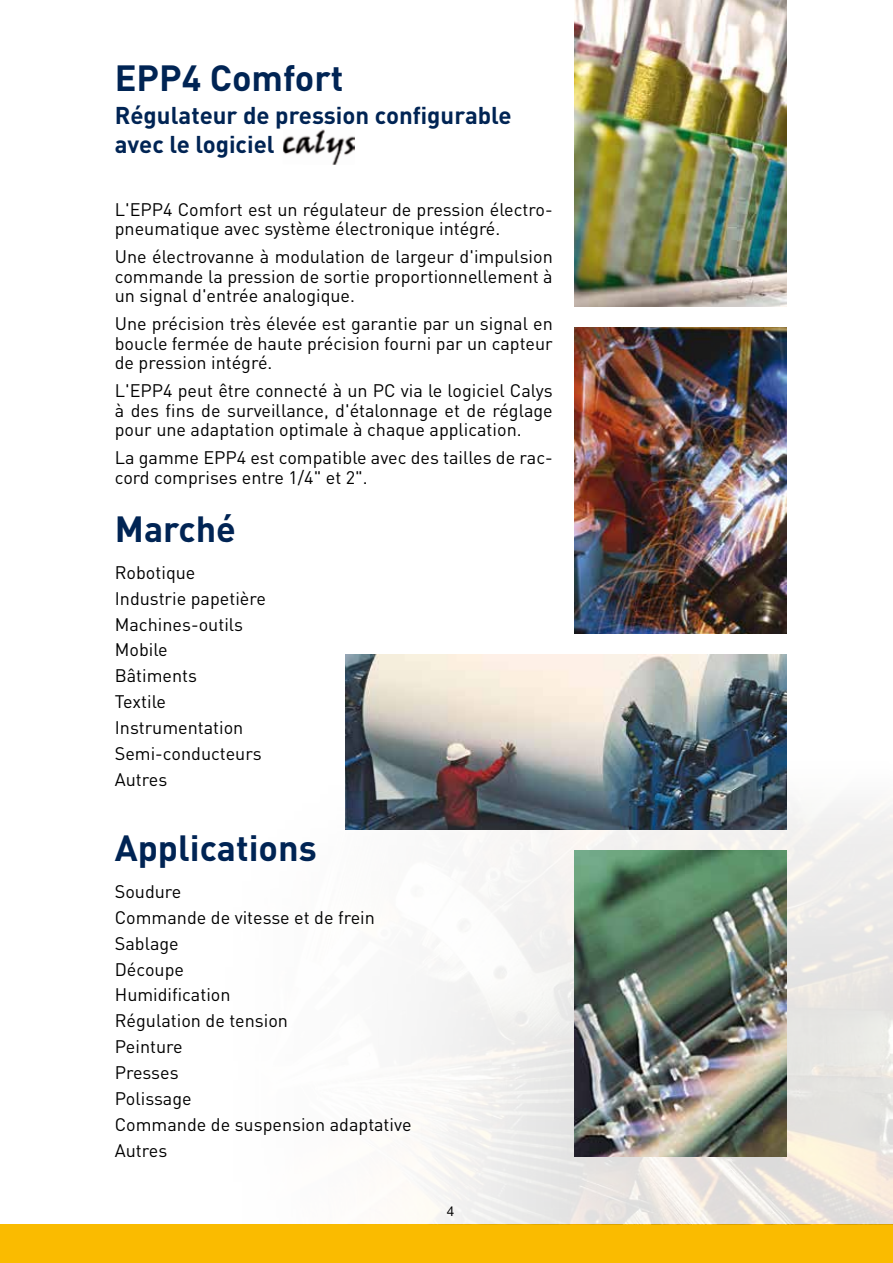
<style>
.page{position:relative;width:893px;height:1263px;background:#fff}
.page>*{position:absolute;margin:0;border:0;box-sizing:border-box;transform-origin:0 0}
.t1{font:700 36px "DINOT";color:#002454}
.t2{font:700 24px/28.8px "DINOT";color:#002454}
.t3{font:18px/26px "DINOT";color:#000}
.t4{font:13.5px "Helvetica Neue LT Std";color:#000}
</style>
<div class="page">
<div style="left:0;top:1225px;width:893px;height:38px;background:#fabb00"></div>
<img style="left:156px;top:734px;width:737px;height:491px">
<img style="left:574px;top:0;width:213px;height:306px">
<img style="left:346px;top:655px;width:441px;height:174px">
<img style="left:574px;top:850px;width:213px;height:307px">
<img style="left:574px;top:327px;width:213px;height:307px">
<img style="left:283px;top:130px;width:72px;height:35px">
<h1 class="t1" style="left:115px;top:54px;width:230px">EPP4 Comfort</h1>
<h2 class="t2" style="left:115px;top:100px;width:398px">Régulateur de pression configurable avec le logiciel</h2>
<p class="t3" style="left:115px;top:199px;width:439px;line-height:19.5px">L'EPP4 Comfort est un régulateur de pression électro&shy;pneumatique avec système électronique intégré.</p>
<p class="t3" style="left:115px;top:246px;width:439px;line-height:19.5px;text-align:justify">Une électrovanne à modulation de largeur d'impulsion commande la pression de sortie proportionnellement à un signal d'entrée analogique.</p>
<p class="t3" style="left:115px;top:313px;width:439px;line-height:19.5px;text-align:justify">Une précision très élevée est garantie par un signal en boucle fermée de haute précision fourni par un capteur de pression intégré.</p>
<p class="t3" style="left:115px;top:380px;width:439px;line-height:19.5px;text-align:justify">L'EPP4 peut être connecté à un PC via le logiciel Calys à des fins de surveillance, d'étalonnage et de réglage pour une adaptation optimale à chaque application.</p>
<p class="t3" style="left:115px;top:447px;width:439px;line-height:19.5px">La gamme EPP4 est compatible avec des tailles de rac&shy;cord comprises entre 1/4" et 2".</p>
<h1 class="t1" style="left:115px;top:504px;width:123px">Marché</h1>
<p class="t3" style="left:115px;top:559px;width:153px">Robotique<br>Industrie papetière<br>Machines-outils<br>Mobile<br>Bâtiments<br>Textile<br>Instrumentation<br>Semi-conducteurs<br>Autres</p>
<h1 class="t1" style="left:115px;top:823px;width:204px">Applications</h1>
<p class="t3" style="left:115px;top:878px;width:298px">Soudure<br>Commande de vitesse et de frein<br>Sablage<br>Découpe<br>Humidification<br>Régulation de tension<br>Peinture<br>Presses<br>Polissage<br>Commande de suspension adaptative<br>Autres</p>
<p class="t4" style="left:447px;top:1203px;width:9px">4</p>
</div>
